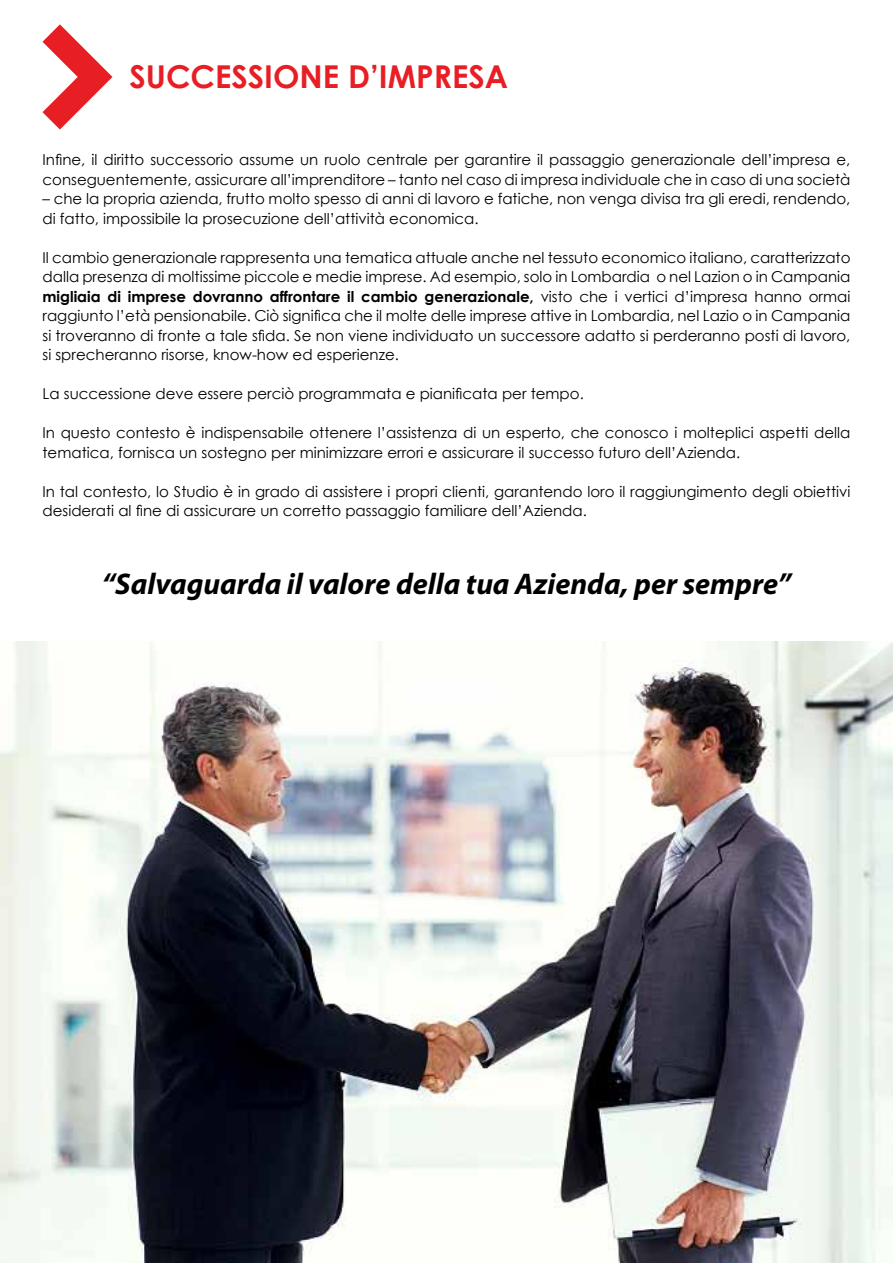
<style>
.page{position:relative;width:893px;height:1263px;background:#fff}
.page>*{position:absolute;margin:0;border:0;box-sizing:border-box;transform-origin:0 0}
.t1{font:700 31.5px "Century Gothic";color:#e81e25}
.t2{font:italic 700 30px "Myriad Pro";color:#000}
.t3{font:15px/19.5px "Century Gothic";color:#000}
.s1{font-weight:700}
</style>
<div class="page">
<svg style="left:43px;top:24px;width:69px;height:106px"></svg>
<img style="left:0;top:641px;width:893px;height:622px">
<h1 class="t1" style="left:129px;top:52px;width:380px">SUCCESSIONE D’IMPRESA</h1>
<p class="t3" style="left:43px;top:150px;width:809px">Infine, il diritto successorio assume un ruolo centrale per garantire il passaggio generazionale dell’impresa e, conseguentemente, assicurare all’imprenditore – tanto nel caso di impresa individuale che in caso di una società</p>
<p class="t3" style="left:43px;top:189px;width:809px">– che la propria azienda, frutto molto spesso di anni di lavoro e fatiche, non venga divisa tra gli eredi, rendendo, di fatto, impossibile la prosecuzione dell’attività economica.</p>
<p class="t3" style="left:43px;top:247px;width:809px;text-align:justify">Il cambio generazionale rappresenta una tematica attuale anche nel tessuto economico italiano, caratterizzato dalla presenza di moltissime piccole e medie imprese. Ad esempio, solo in Lombardia o nel Lazion o in Campania <span class="s1">migliaia di imprese dovranno affrontare il cambio generazionale,</span> visto che i vertici d’impresa hanno ormai raggiunto l’età pensionabile. Ciò significa che il molte delle imprese attive in Lombardia, nel Lazio o in Campania si troveranno di fronte a tale sfida. Se non viene individuato un successore adatto si perderanno posti di lavoro, si sprecheranno risorse, know-how ed esperienze.</p>
<p class="t3" style="left:43px;top:384px;width:543px">La successione deve essere perciò programmata e pianificata per tempo.</p>
<p class="t3" style="left:43px;top:423px;width:809px">In questo contesto è indispensabile ottenere l’assistenza di un esperto, che conosco i molteplici aspetti della tematica, fornisca un sostegno per minimizzare errori e assicurare il successo futuro dell’Azienda.</p>
<p class="t3" style="left:43px;top:481px;width:809px">In tal contesto, lo Studio è in grado di assistere i propri clienti, garantendo loro il raggiungimento degli obiettivi desiderati al fine di assicurare un corretto passaggio familiare dell’Azienda.</p>
<h2 class="t2" style="left:102px;top:565px;width:691px">“Salvaguarda il valore della tua Azienda, per sempre”</h2>
</div>
